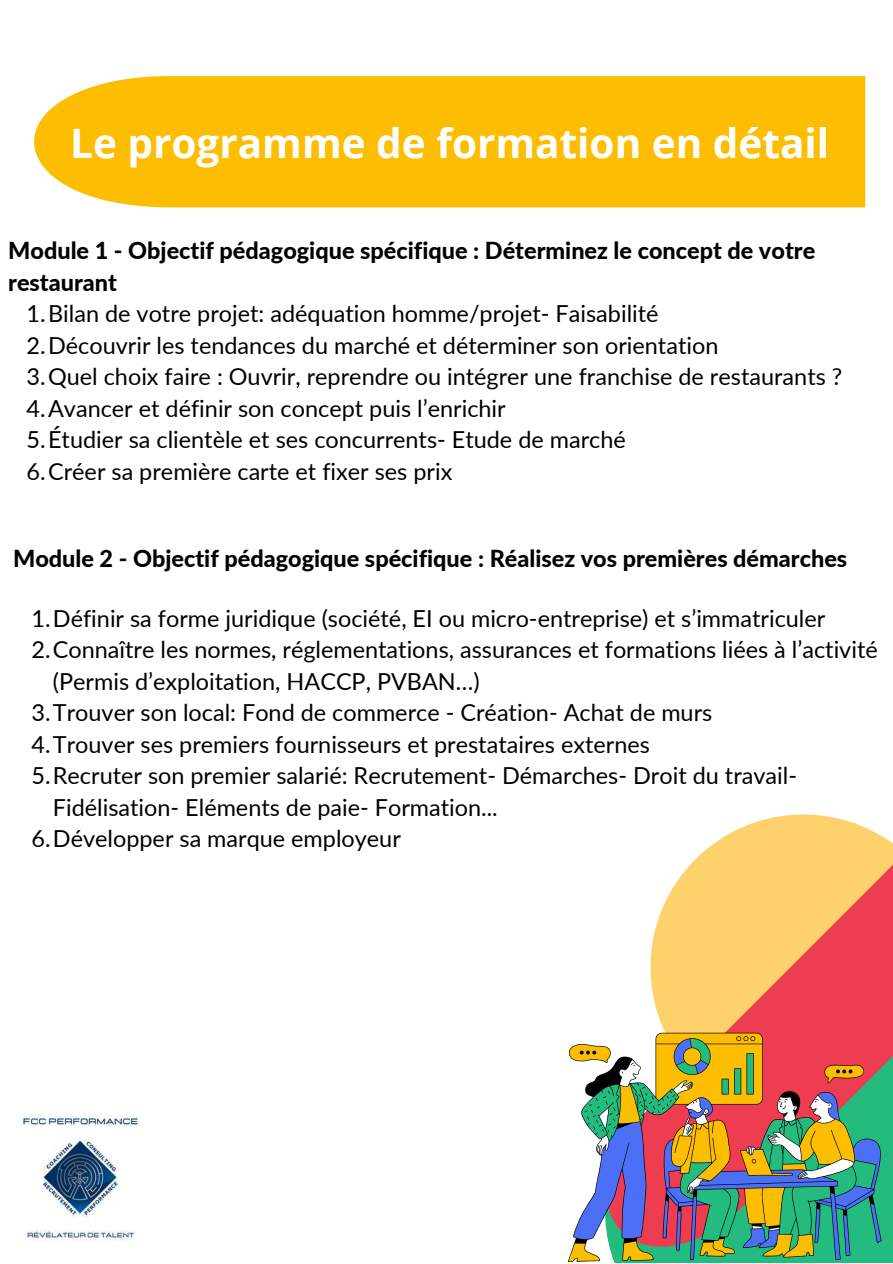
<style>
.page{position:relative;width:893px;height:1264px;background:#fff}
.page>*{position:absolute;margin:0;border:0;box-sizing:border-box;transform-origin:0 0}
.t1{font:700 40.5px "Open Sans";color:#fff}
.t2{font:23.4px/31.5px "Lato";color:#000}
.t3{font:800 23.4px/31.5px "Lato";color:#000}
</style>
<div class="page">
<div style="left:34px;top:76px;width:831px;height:131px;background:#fdbd00"></div>
<img style="left:20px;top:1108px;width:120px;height:134px">
<svg style="left:650px;top:814px;width:242px;height:438px;background:#f2af76"></svg>
<svg style="left:568px;top:1032px;width:313px;height:229px;background:#9a9173"></svg>
<h1 class="t1" style="left:70px;top:114px;width:760px">Le programme de formation en détail</h1>
<p class="t3" style="left:8px;top:234px;width:808px">Module 1 - Objectif pédagogique spécifique : Déterminez le concept de votre restaurant</p>
<p class="t2" style="left:27px;top:297px;width:817px">1.Bilan de votre projet: adéquation homme/projet- Faisabilité<br>2.Découvrir les tendances du marché et déterminer son orientation<br>3.Quel choix faire : Ouvrir, reprendre ou intégrer une franchise de restaurants ?<br>4.Avancer et définir son concept puis l’enrichir<br>5.Étudier sa clientèle et ses concurrents- Etude de marché<br>6.Créer sa première carte et fixer ses prix</p>
<p class="t3" style="left:13px;top:542px;width:835px">Module 2 - Objectif pédagogique spécifique : Réalisez vos premières démarches</p>
<p class="t2" style="left:31px;top:601px;width:795px">1.Définir sa forme juridique (société, EI ou micro-entreprise) et s’immatriculer</p>
<p class="t2" style="left:31px;top:633px;width:847px">2.Connaître les normes, réglementations, assurances et formations liées à l’activité</p>
<p class="t2" style="left:53px;top:664px;width:428px">(Permis d’exploitation, HACCP, PVBAN…)</p>
<p class="t2" style="left:31px;top:696px;width:682px">3.Trouver son local: Fond de commerce - Création- Achat de murs</p>
<p class="t2" style="left:31px;top:727px;width:620px">4.Trouver ses premiers fournisseurs et prestataires externes</p>
<p class="t2" style="left:31px;top:759px;width:767px">5.Recruter son premier salarié: Recrutement- Démarches- Droit du travail-</p>
<p class="t2" style="left:53px;top:790px;width:446px">Fidélisation- Eléments de paie- Formation...</p>
<p class="t2" style="left:31px;top:822px;width:371px">6.Développer sa marque employeur</p>
</div>
